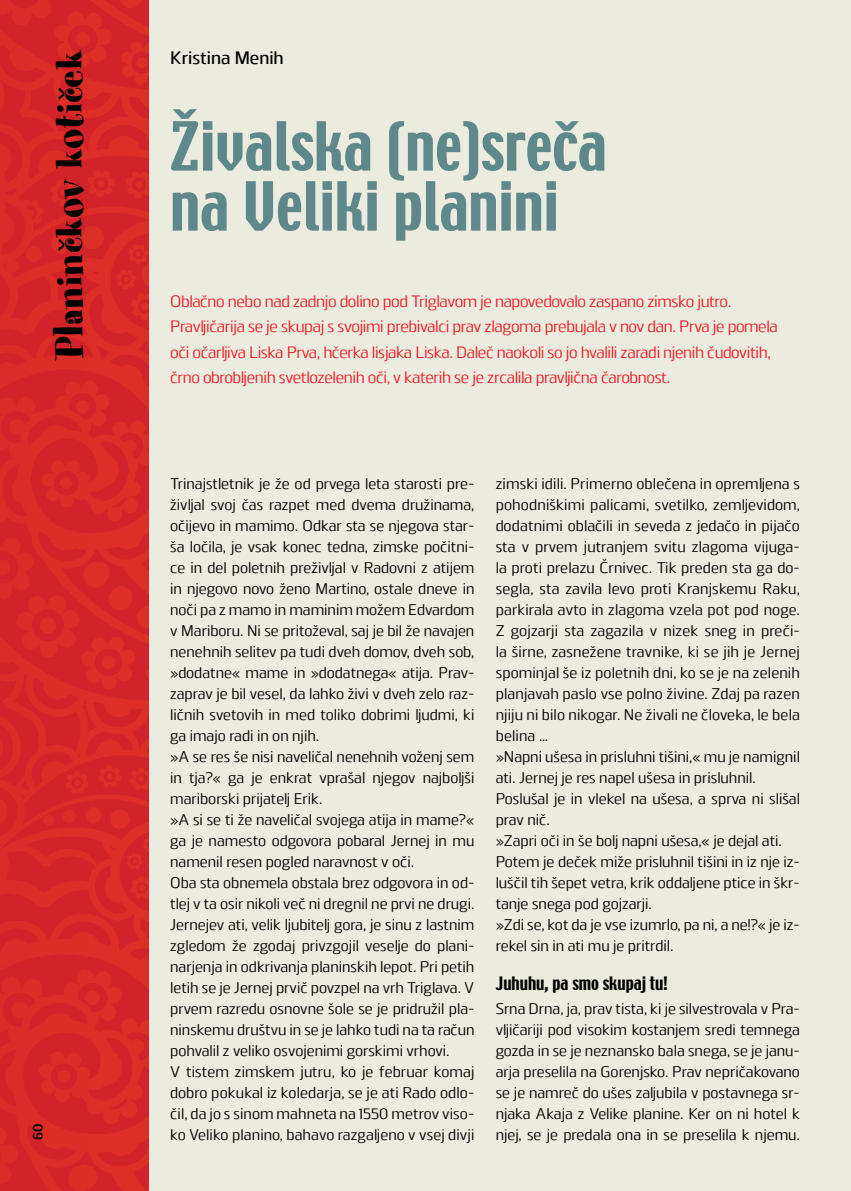
<style>
.page{position:relative;width:851px;height:1191px;background:#fff}
.page>*{position:absolute;margin:0;border:0;box-sizing:border-box;transform-origin:0 0}
.t1{font:60px/60px "Techno";color:#5f888a}
.t2{font:44.25px "Spumoni LP Std";letter-spacing:.015em;color:#000}
.t3{font:500 18px "Juhl";color:#000}
.t4{font:16.5px/25.5px "Juhl";letter-spacing:-.02em;color:#ed1d24}
.t5{font:16.5px "Techno";color:#000}
.t6{font:15.45px/21px "Juhl";color:#000}
.t7{font:700 13.5px "Juhl";color:#000}
</style>
<div class="page">
<div style="left:0;top:0;width:850px;height:1191px;background:#ecebe0"></div>
<img style="left:0;top:0;width:149px;height:1191px">
<h2 class="t2" style="left:47px;top:358px;width:310px;rotate:-90deg">Planincˇkov koticˇek</h2>
<p class="t7" style="left:28px;top:1140px;width:18px;rotate:-90deg">60</p>
<p class="t3" style="left:170px;top:45px;width:115px">Kristina Menih</p>
<h1 class="t1" style="left:170px;top:120px;width:438px">Živalska (ne)sreča na Veliki planini</h1>
<p class="t4" style="left:170px;top:287px;width:609px">Oblačno nebo nad zadnjo dolino pod Triglavom je napovedovalo zaspano zimsko jutro.<br>Pravljičarija se je skupaj s svojimi prebivalci prav zlagoma prebujala v nov dan. Prva je pomela oči očarljiva Liska Prva, hčerka lisjaka Liska. Daleč naokoli so jo hvalili zaradi njenih čudovitih, črno obrobljenih svetlozelenih oči, v katerih se je zrcalila pravljična čarobnost.</p>
<p class="t6" style="left:170px;top:471px;width:306px">Trinajstletnik je že od prvega leta starosti pre&shy;življal svoj čas razpet med dvema družinama, očijevo in mamimo. Odkar sta se njegova star&shy;ša ločila, je vsak konec tedna, zimske počitni&shy;ce in del poletnih preživljal v Radovni z atijem in njegovo novo ženo Martino, ostale dneve in noči pa z mamo in maminim možem Edvardom v Mariboru. Ni se pritoževal, saj je bil že navajen nenehnih selitev pa tudi dveh domov, dveh sob, »dodatne« mame in »dodatnega« atija. Prav&shy;zaprav je bil vesel, da lahko živi v dveh zelo raz&shy;ličnih svetovih in med toliko dobrimi ljudmi, ki ga imajo radi in on njih.<br>»A se res še nisi naveličal nenehnih voženj sem in tja?« ga je enkrat vprašal njegov najboljši mariborski prijatelj Erik.<br>»A si se ti že naveličal svojega atija in mame?« ga je namesto odgovora pobaral Jernej in mu namenil resen pogled naravnost v oči.<br>Oba sta obnemela obstala brez odgovora in od&shy;tlej v ta osir nikoli več ni dregnil ne prvi ne drugi.<br>Jernejev ati, velik ljubitelj gora, je sinu z lastnim zgledom že zgodaj privzgojil veselje do plani&shy;narjenja in odkrivanja planinskih lepot. Pri petih letih se je Jernej prvič povzpel na vrh Triglava. V prvem razredu osnovne šole se je pridružil pla&shy;ninskemu društvu in se je lahko tudi na ta račun pohvalil z veliko osvojenimi gorskimi vrhovi.<br>V tistem zimskem jutru, ko je februar komaj dobro pokukal iz koledarja, se je ati Rado odlo&shy;čil, da jo s sinom mahneta na 1550 metrov viso&shy;ko Veliko planino, bahavo razgaljeno v vsej divji</p>
<p class="t6" style="left:495px;top:471px;width:306px">zimski idili. Primerno oblečena in opremljena s pohodniškimi palicami, svetilko, zemljevidom, dodatnimi oblačili in seveda z jedačo in pijačo sta v prvem jutranjem svitu zlagoma vijuga&shy;la proti prelazu Črnivec. Tik preden sta ga do&shy;segla, sta zavila levo proti Kranjskemu Raku, parkirala avto in zlagoma vzela pot pod noge.<br>Z gojzarji sta zagazila v nizek sneg in preči&shy;la širne, zasnežene travnike, ki se jih je Jernej spominjal še iz poletnih dni, ko se je na zelenih planjavah paslo vse polno živine. Zdaj pa razen njiju ni bilo nikogar. Ne živali ne človeka, le bela belina …<br>»Napni ušesa in prisluhni tišini,« mu je namignil ati. Jernej je res napel ušesa in prisluhnil.<br>Poslušal je in vlekel na ušesa, a sprva ni slišal prav nič.<br>»Zapri oči in še bolj napni ušesa,« je dejal ati.<br>Potem je deček miže prisluhnil tišini in iz nje iz&shy;luščil tih šepet vetra, krik oddaljene ptice in škr&shy;tanje snega pod gojzarji.<br>»Zdi se, kot da je vse izumrlo, pa ni, a ne!?« je iz&shy;rekel sin in ati mu je pritrdil.</p>
<p class="t5" style="left:495px;top:972px;width:173px">Juhuhu, pa smo skupaj tu!</p>
<p class="t6" style="left:495px;top:996px;width:306px;text-align:justify">Srna Drna, ja, prav tista, ki je silvestrovala v Pra&shy;vljičariji pod visokim kostanjem sredi temnega gozda in se je neznansko bala snega, se je janu&shy;arja preselila na Gorenjsko. Prav nepričakovano se je namreč do ušes zaljubila v postavnega sr&shy;njaka Akaja z Velike planine. Ker on ni hotel k njej, se je predala ona in se preselila k njemu.</p>
</div>
